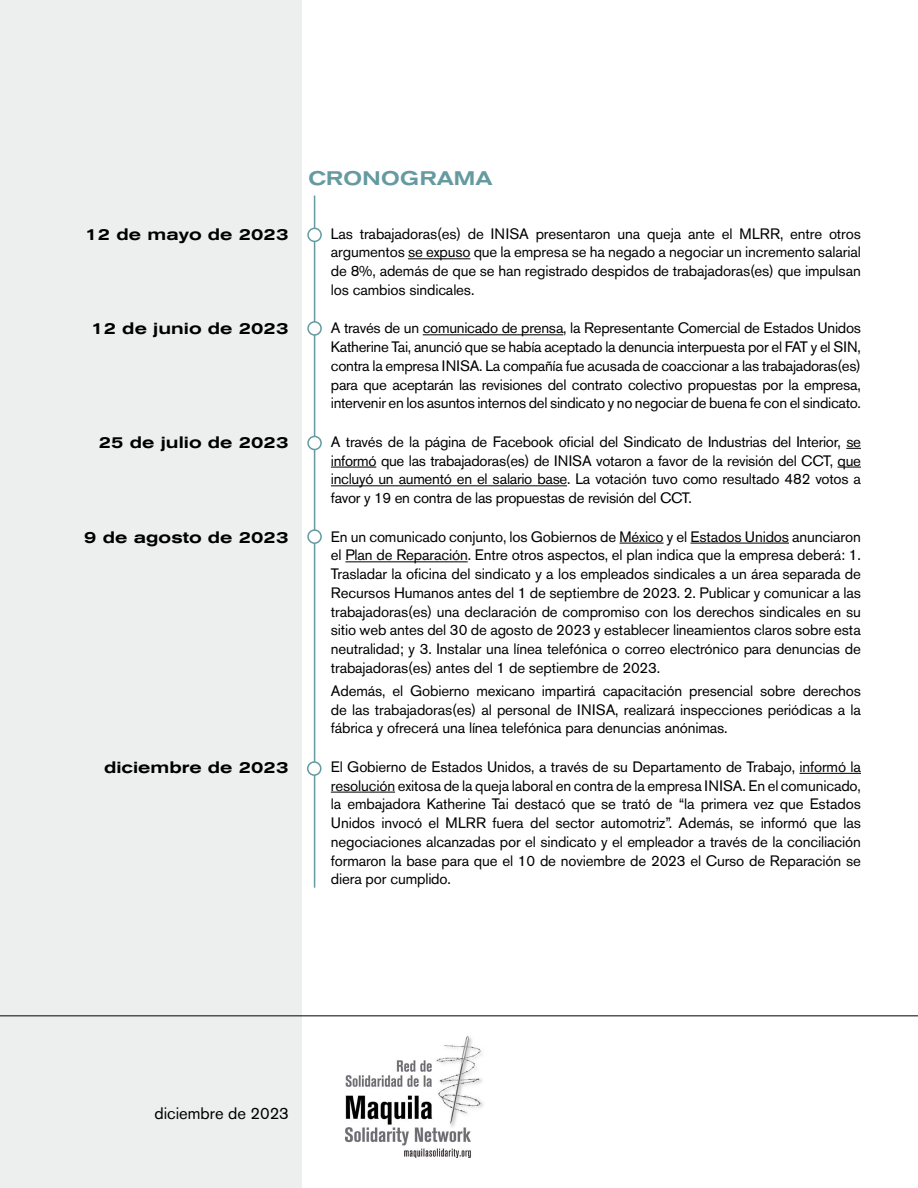
<style>
.page{position:relative;width:918px;height:1188px;background:#fff}
.page>*{position:absolute;margin:0;border:0;box-sizing:border-box;transform-origin:0 0}
.t1{font:500 expanded 19.5px "Akzidenz Grotesk BE";letter-spacing:.02em;color:#649aa0}
.t2{font:500 expanded 16.5px "Akzidenz Grotesk BE";color:#000}
.t3{font:16.5px "Akzidenz Grotesk BE";color:#000}
.t4{font:15px/18.8px "Akzidenz Grotesk BE";letter-spacing:-.01em;color:#000;text-align:justify}
</style>
<div class="page">
<div style="left:0;top:0;width:302px;height:1188px;background:#edeeee"></div>
<img style="left:345px;top:1035px;width:139px;height:122px">
<hr style="left:0;top:1015px;width:918px;height:1px;background:#000">
<hr style="left:408px;top:259px;width:62px;height:1px;background:#000">
<hr style="left:423px;top:335px;width:140px;height:1px;background:#000">
<svg style="left:846px;top:448px;width:15px;height:1px"></svg>
<hr style="left:331px;top:467px;width:45px;height:1px;background:#000">
<svg style="left:838px;top:467px;width:23px;height:1px"></svg>
<hr style="left:331px;top:486px;width:236px;height:1px;background:#000">
<hr style="left:620px;top:543px;width:44px;height:1px;background:#000">
<hr style="left:691px;top:543px;width:98px;height:1px;background:#000">
<hr style="left:345px;top:562px;width:123px;height:1px;background:#000">
<hr style="left:800px;top:773px;width:61px;height:1px;background:#000">
<hr style="left:331px;top:792px;width:64px;height:1px;background:#000">
<hr style="left:314px;top:196px;width:1px;height:692px;background:#649aa0">
<div style="left:308px;top:228px;width:13px;height:13px;background:#fff;border-radius:50%"></div>
<div style="left:307px;top:228px;width:15px;height:14px;border:2px solid #649aa0;border-radius:50%"></div>
<div style="left:308px;top:322px;width:13px;height:13px;background:#fff;border-radius:50%"></div>
<div style="left:307px;top:321px;width:15px;height:15px;border:2px solid #649aa0;border-radius:50%"></div>
<div style="left:308px;top:436px;width:13px;height:14px;background:#fff;border-radius:50%"></div>
<div style="left:307px;top:436px;width:15px;height:14px;border:2px solid #649aa0;border-radius:50%"></div>
<div style="left:308px;top:530px;width:13px;height:13px;background:#fff;border-radius:50%"></div>
<div style="left:307px;top:529px;width:15px;height:15px;border:2px solid #649aa0;border-radius:50%"></div>
<div style="left:308px;top:762px;width:13px;height:13px;background:#fff;border-radius:50%"></div>
<div style="left:307px;top:761px;width:15px;height:15px;border:2px solid #649aa0;border-radius:50%"></div>
<h1 class="t1" style="left:308px;top:167px;width:186px">CRONOGRAMA</h1>
<p class="t2" style="left:86px;top:224px;width:204px">12 de mayo de 2023</p>
<p class="t4" style="left:331px;top:224px;width:532px">Las trabajadoras(es) de INISA presentaron una queja ante el MLRR, entre otros argumentos se expuso que la empresa se ha negado a negociar un incremento salarial de 8%, además de que se han registrado despidos de trabajadoras(es) que impulsan los cambios sindicales.</p>
<p class="t2" style="left:91px;top:319px;width:198px">12 de junio de 2023</p>
<p class="t4" style="left:331px;top:319px;width:532px">A través de un comunicado de prensa, la Representante Comercial de Estados Unidos Katherine Tai, anunció que se había aceptado la denuncia interpuesta por el FAT y el SIN, contra la empresa INISA. La compañía fue acusada de coaccionar a las trabajadoras(es) para que aceptarán las revisiones del contrato colectivo propuestas por la empresa, intervenir en los asuntos internos del sindicato y no negociar de buena fe con el sindicato.</p>
<p class="t2" style="left:99px;top:433px;width:191px">25 de julio de 2023</p>
<p class="t4" style="left:331px;top:432px;width:532px">A través de la página de Facebook oficial del Sindicato de Industrias del Interior, se informó que las trabajadoras(es) de INISA votaron a favor de la revisión del CCT, que incluyó un aumentó en el salario base. La votación tuvo como resultado 482 votos a favor y 19 en contra de las propuestas de revisión del CCT.</p>
<p class="t2" style="left:84px;top:527px;width:206px">9 de agosto de 2023</p>
<p class="t4" style="left:331px;top:527px;width:532px">En un comunicado conjunto, los Gobiernos de México y el Estados Unidos anunciaron el Plan de Reparación. Entre otros aspectos, el plan indica que la empresa deberá: 1.<br>Trasladar la oficina del sindicato y a los empleados sindicales a un área separada de Recursos Humanos antes del 1 de septiembre de 2023. 2. Publicar y comunicar a las trabajadoras(es) una declaración de compromiso con los derechos sindicales en su sitio web antes del 30 de agosto de 2023 y establecer lineamientos claros sobre esta neutralidad; y 3. Instalar una línea telefónica o correo electrónico para denuncias de trabajadoras(es) antes del 1 de septiembre de 2023.</p>
<p class="t4" style="left:331px;top:681px;width:532px">Además, el Gobierno mexicano impartirá capacitación presencial sobre derechos de las trabajadoras(es) al personal de INISA, realizará inspecciones periódicas a la fábrica y ofrecerá una línea telefónica para denuncias anónimas.</p>
<p class="t2" style="left:104px;top:758px;width:186px">diciembre de 2023</p>
<p class="t4" style="left:331px;top:757px;width:532px">El Gobierno de Estados Unidos, a través de su Departamento de Trabajo, informó la resolución exitosa de la queja laboral en contra de la empresa INISA. En el comunicado, la embajadora Katherine Tai destacó que se trató de “la primera vez que Estados Unidos invocó el MLRR fuera del sector automotriz”. Además, se informó que las negociaciones alcanzadas por el sindicato y el empleador a través de la conciliación formaron la base para que el 10 de noviembre de 2023 el Curso de Reparación se diera por cumplido.</p>
<p class="t3" style="left:155px;top:1103px;width:136px">diciembre de 2023</p>
</div>
